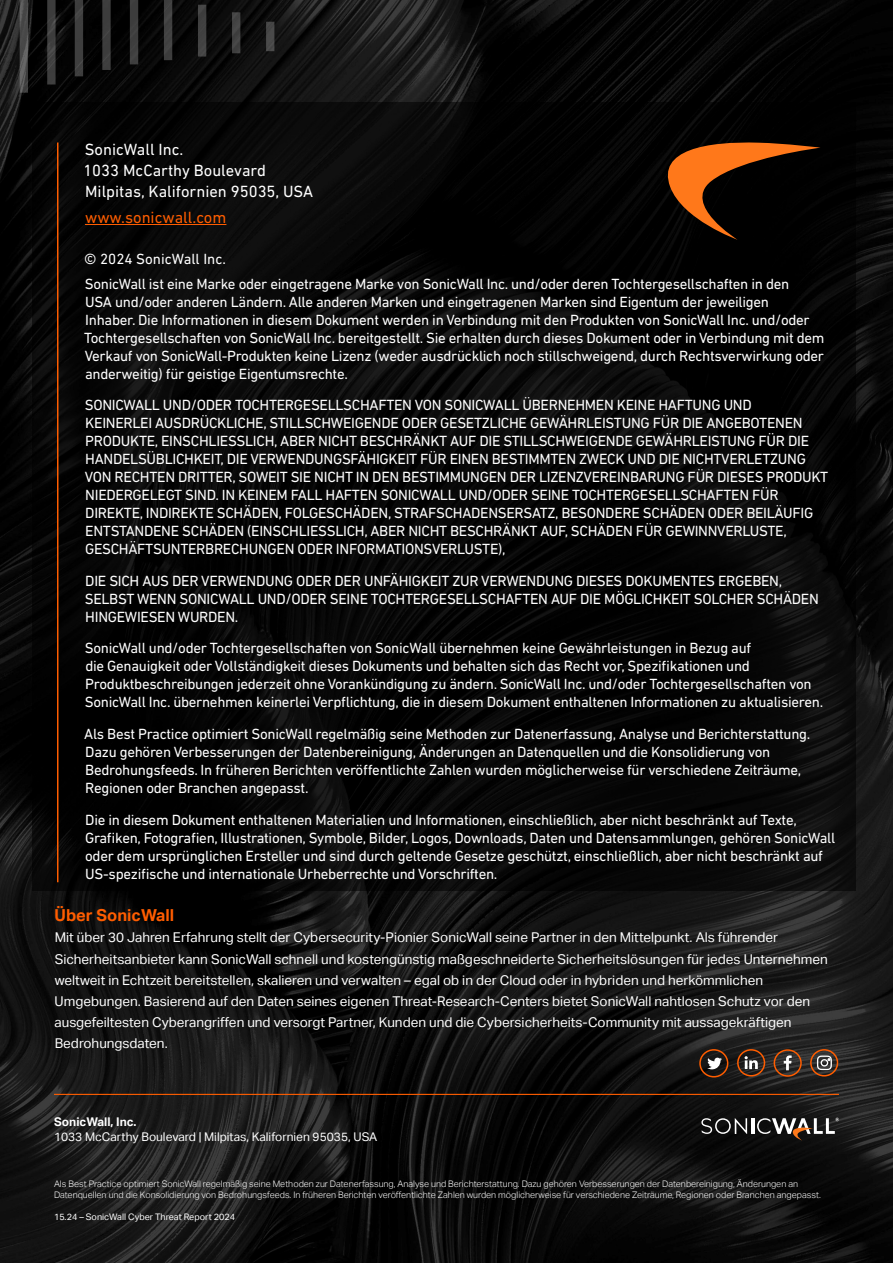
<style>
.page{position:relative;width:893px;height:1263px;background:#fff}
.page>*{position:absolute;margin:0;border:0;box-sizing:border-box;transform-origin:0 0}
.t1{font:16.5px/20.9px "DIN Next LT Pro";color:#fff}
.t2{font:16.5px "DIN Next LT Pro";color:#ff5d00}
.t3{font:700 16.5px "Aktiv Grotesk";color:#ff5d00}
.t4{font:15px/18px "DIN Next LT Pro";letter-spacing:-.02em;color:#fff}
.t5{font:13.5px/21px "Aktiv Grotesk";color:#fff}
.t6{font:12px "Aktiv Grotesk";color:#fff}
.t7{font:700 12px "Aktiv Grotesk";color:#fff}
.t8{font:300 9px/11.2px "Aktiv Grotesk";color:#fff}
.t9{font:9px "Aktiv Grotesk";color:#fff}
</style>
<div class="page">
<img style="left:0;top:0;width:893px;height:1263px">
<hr style="left:751px;top:1118px;width:3px;height:16px;background:#fff">
<svg style="left:701px;top:1118px;width:46px;height:16px"></svg>
<svg style="left:757px;top:1118px;width:82px;height:22px;background:#534e4a"></svg>
<hr style="left:54px;top:1094px;width:785px;height:1px;background:#ff5d00">
<svg style="left:20px;top:0;width:254px;height:93px;background:#131313"></svg>
<svg style="left:784px;top:1055px;width:8px;height:15px"></svg>
<div style="left:774px;top:1049px;width:28px;height:28px;border:2px solid #ff5d00;border-radius:50%"></div>
<svg style="left:744px;top:1056px;width:14px;height:13px"></svg>
<div style="left:737px;top:1049px;width:28px;height:27px;border:2px solid #ff5d00;border-radius:50%"></div>
<div style="left:32px;top:102px;width:824px;height:788px;background:#000"></div>
<svg style="left:707px;top:1058px;width:15px;height:11px"></svg>
<div style="left:699px;top:1049px;width:29px;height:28px;border:2px solid #ff5d00;border-radius:50%"></div>
<div style="left:810px;top:1049px;width:28px;height:27px;border:2px solid #ff5d00;border-radius:50%"></div>
<svg style="left:817px;top:1055px;width:15px;height:15px"></svg>
<hr style="left:57px;top:143px;width:1px;height:739px;background:#ff5d00">
<hr style="left:85px;top:224px;width:141px;height:1px;background:#ff5d00">
<svg style="left:656px;top:141px;width:164px;height:99px"></svg>
<p class="t1" style="left:83px;top:139px;width:231px">SonicWall Inc.<br>1033 McCarthy Boulevard<br>Milpitas, Kalifornien 95035, USA</p>
<p class="t2" style="left:85px;top:208px;width:143px">www.sonicwall.com</p>
<p class="t4" style="left:84px;top:247px;width:707px;line-height:24.8px">© 2024 SonicWall Inc.<br>SonicWall ist eine Marke oder eingetragene Marke von SonicWall Inc. und/oder deren Tochtergesellschaften in den</p>
<p class="t4" style="left:84px;top:293px;width:742px">USA und/oder anderen Ländern. Alle anderen Marken und eingetragenen Marken sind Eigentum der jeweiligen<br>Inhaber. Die Informationen in diesem Dokument werden in Verbindung mit den Produkten von SonicWall Inc. und/oder Tochtergesellschaften von SonicWall Inc. bereitgestellt. Sie erhalten durch dieses Dokument oder in Verbindung mit dem Verkauf von SonicWall-Produkten keine Lizenz (weder ausdrücklich noch stillschweigend, durch Rechtsverwirkung oder anderweitig) für geistige Eigentumsrechte.</p>
<p class="t4" style="left:85px;top:396px;width:745px">SONICWALL UND/ODER TOCHTERGESELLSCHAFTEN VON SONICWALL ÜBERNEHMEN KEINE HAFTUNG UND<br>KEINERLEI AUSDRÜCKLICHE, STILLSCHWEIGENDE ODER GESETZLICHE GEWÄHRLEISTUNG FÜR DIE ANGEBOTENEN PRODUKTE, EINSCHLIESSLICH, ABER NICHT BESCHRÄNKT AUF DIE STILLSCHWEIGENDE GEWÄHRLEISTUNG FÜR DIE HANDELSÜBLICHKEIT, DIE VERWENDUNGSFÄHIGKEIT FÜR EINEN BESTIMMTEN ZWECK UND DIE NICHTVERLETZUNG VON RECHTEN DRITTER, SOWEIT SIE NICHT IN DEN BESTIMMUNGEN DER LIZENZVEREINBARUNG FÜR DIESES PRODUKT NIEDERGELEGT SIND. IN KEINEM FALL HAFTEN SONICWALL UND/ODER SEINE TOCHTERGESELLSCHAFTEN FÜR DIREKTE, INDIREKTE SCHÄDEN, FOLGESCHÄDEN, STRAFSCHADENSERSATZ, BESONDERE SCHÄDEN ODER BEILÄUFIG ENTSTANDENE SCHÄDEN (EINSCHLIESSLICH, ABER NICHT BESCHRÄNKT AUF, SCHÄDEN FÜR GEWINNVERLUSTE, GESCHÄFTSUNTERBRECHUNGEN ODER INFORMATIONSVERLUSTE),</p>
<p class="t4" style="left:85px;top:572px;width:735px">DIE SICH AUS DER VERWENDUNG ODER DER UNFÄHIGKEIT ZUR VERWENDUNG DIESES DOKUMENTES ERGEBEN,<br>SELBST WENN SONICWALL UND/ODER SEINE TOCHTERGESELLSCHAFTEN AUF DIE MÖGLICHKEIT SOLCHER SCHÄDEN<br>HINGEWIESEN WURDEN.</p>
<p class="t4" style="left:85px;top:639px;width:740px">SonicWall und/oder Tochtergesellschaften von SonicWall übernehmen keine Gewährleistungen in Bezug auf<br>die Genauigkeit oder Vollständigkeit dieses Dokuments und behalten sich das Recht vor, Spezifikationen und Produktbeschreibungen jederzeit ohne Vorankündigung zu ändern. SonicWall Inc. und/oder Tochtergesellschaften von SonicWall Inc. übernehmen keinerlei Verpflichtung, die in diesem Dokument enthaltenen Informationen zu aktualisieren.</p>
<p class="t4" style="left:84px;top:725px;width:728px">Als Best Practice optimiert SonicWall regelmäßig seine Methoden zur Datenerfassung, Analyse und Berichterstattung.<br>Dazu gehören Verbesserungen der Datenbereinigung, Änderungen an Datenquellen und die Konsolidierung von Bedrohungsfeeds. In früheren Berichten veröffentlichte Zahlen wurden möglicherweise für verschiedene Zeiträume, Regionen oder Branchen angepasst.</p>
<p class="t4" style="left:85px;top:810px;width:752px">Die in diesem Dokument enthaltenen Materialien und Informationen, einschließlich, aber nicht beschränkt auf Texte, Grafiken, Fotografien, Illustrationen, Symbole, Bilder, Logos, Downloads, Daten und Datensammlungen, gehören SonicWall oder dem ursprünglichen Ersteller und sind durch geltende Gesetze geschützt, einschließlich, aber nicht beschränkt auf US-spezifische und internationale Urheberrechte und Vorschriften.</p>
<p class="t3" style="left:55px;top:906px;width:121px">Über SonicWall</p>
<p class="t5" style="left:55px;top:927px;width:775px">Mit über 30 Jahren Erfahrung stellt der Cybersecurity-Pionier SonicWall seine Partner in den Mittelpunkt. Als führender Sicherheitsanbieter kann SonicWall schnell und kostengünstig maßgeschneiderte Sicherheitslösungen für jedes Unternehmen weltweit in Echtzeit bereitstellen, skalieren und verwalten – egal ob in der Cloud oder in hybriden und herkömmlichen Umgebungen. Basierend auf den Daten seines eigenen Threat-Research-Centers bietet SonicWall nahtlosen Schutz vor den ausgefeiltesten Cyberangriffen und versorgt Partner, Kunden und die Cybersicherheits-Community mit aussagekräftigen Bedrohungsdaten.</p>
<p class="t7" style="left:54px;top:1115px;width:84px">SonicWall, Inc.</p>
<p class="t6" style="left:54px;top:1130px;width:325px">1033 McCarthy Boulevard | Milpitas, Kalifornien 95035, USA</p>
<p class="t8" style="left:54px;top:1178px;width:768px">Als Best Practice optimiert SonicWall regelmäßig seine Methoden zur Datenerfassung, Analyse und Berichterstattung. Dazu gehören Verbesserungen der Datenbereinigung, Änderungen an<br>Datenquellen und die Konsolidierung von Bedrohungsfeeds. In früheren Berichten veröffentlichte Zahlen wurden möglicherweise für verschiedene Zeiträume, Regionen oder Branchen angepasst.</p>
<p class="t9" style="left:54px;top:1211px;width:183px">15.24 – SonicWall Cyber Threat Report 2024</p>
</div>
